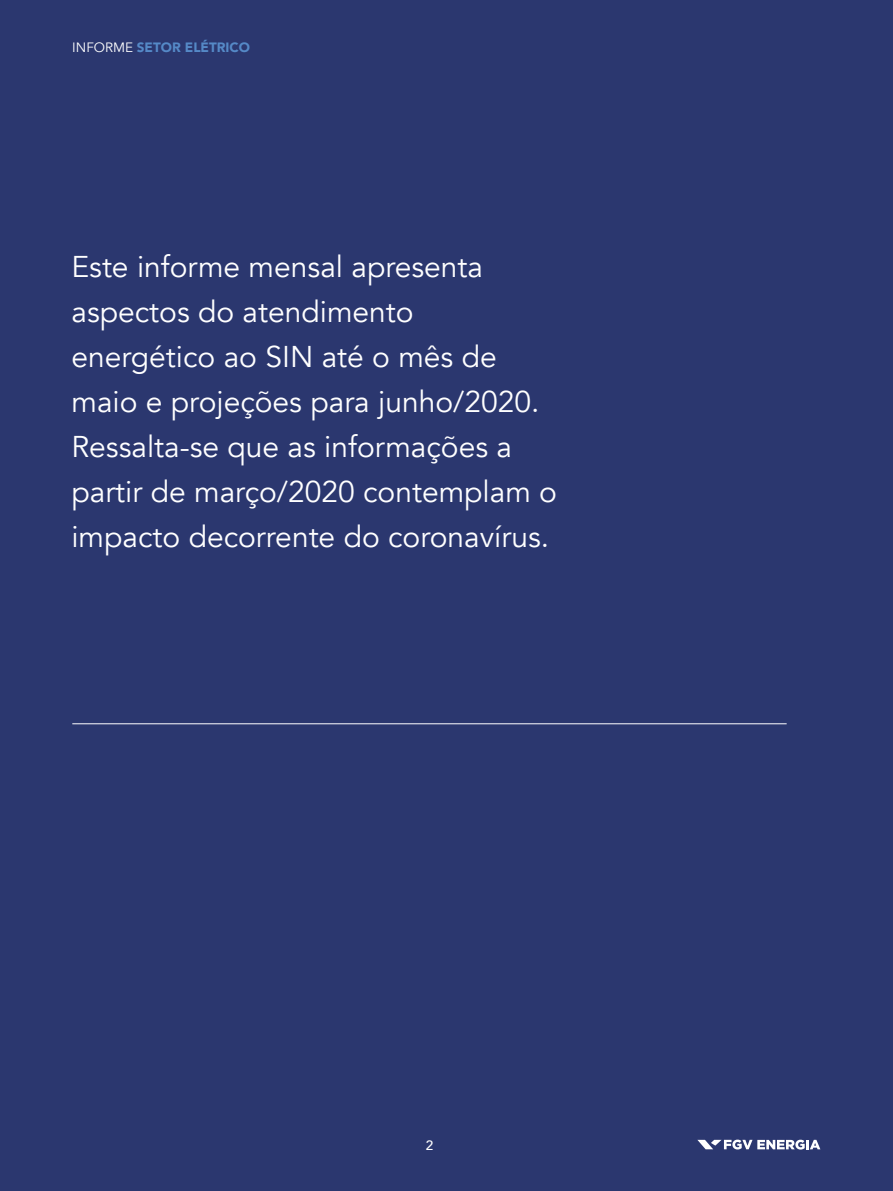
<style>
.page{position:relative;width:893px;height:1191px;background:#fff}
.page>*{position:absolute;margin:0;border:0;box-sizing:border-box;transform-origin:0 0}
.t1{font:30px/45px "Avenir";color:#fff}
.t2{font:900 13.5px "Avenir";color:#5589c7}
.t3{font:500 13.5px "Avenir";color:#fff}
.s1{font-weight:400;color:#fff}
</style>
<div class="page">
<div style="left:0;top:0;width:893px;height:1172px;background:#2b376f"></div>
<hr style="left:72px;top:723px;width:715px;height:1px;background:#fff">
<svg style="left:0;top:1139px;width:893px;height:52px"></svg>
<p class="t2" style="left:72px;top:35px;width:179px"><span class="s1">INFORME</span> SETOR ELÉTRICO</p>
<p class="t1" style="left:71px;top:244px;width:487px">Este informe mensal apresenta aspectos do atendimento energético ao SIN até o mês de maio e projeções para junho/2020.<br>Ressalta-se que as informações a partir de março/2020 contemplam o impacto decorrente do coronavírus.</p>
<p class="t3" style="left:426px;top:1133px;width:9px">2</p>
</div>
